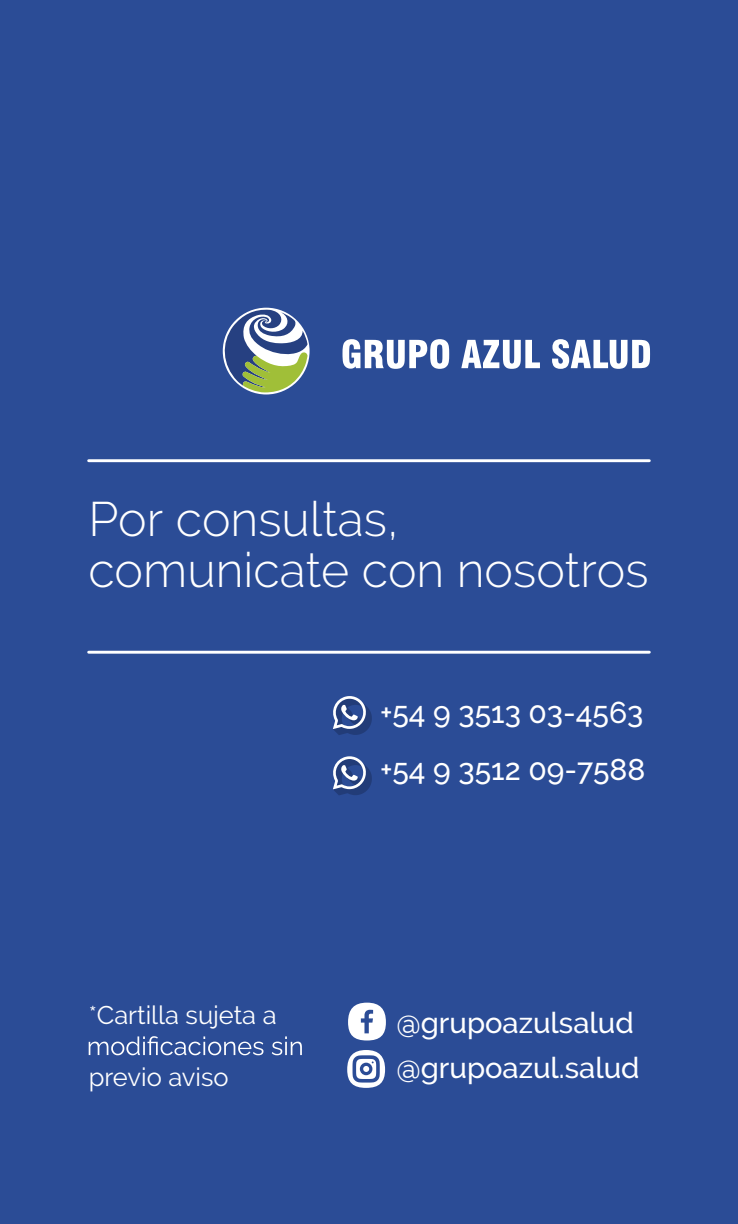
<style>
.page{position:relative;width:738px;height:1224px;background:#2b4c96}
.page>*{position:absolute;margin:0;border:0;box-sizing:border-box;transform-origin:0 0}
.t1{font:300 48.3px/51.4px "Raleway";color:#fff}
.t2{font:500 30px/57px "Raleway";color:#fff}
.t3{font:500 29.1px "Raleway";color:#fff}
.t4{font:25.5px "Raleway";color:#fff}
</style>
<div class="page">
<svg style="left:89px;top:1036px;width:213px;height:19px"></svg>
<svg style="left:333px;top:696px;width:39px;height:39px"></svg>
<svg style="left:333px;top:756px;width:39px;height:39px"></svg>
<hr style="left:89px;top:459px;width:560px;height:3px;background:#fff">
<hr style="left:89px;top:651px;width:560px;height:3px;background:#fff">
<svg style="left:342px;top:339px;width:107px;height:30px"></svg>
<svg style="left:461px;top:340px;width:79px;height:29px"></svg>
<svg style="left:552px;top:339px;width:98px;height:30px"></svg>
<svg style="left:222px;top:309px;width:86px;height:83px"></svg>
<svg style="left:348px;top:1003px;width:38px;height:37px"></svg>
<svg style="left:347px;top:1050px;width:38px;height:38px"></svg>
<p class="t1" style="left:88px;top:493px;width:562px">Por consultas, comunicate con nosotros</p>
<p class="t4" style="left:89px;top:1001px;width:189px">*Cartilla sujeta a</p>
<p class="t4" style="left:89px;top:1062px;width:141px">previo aviso</p>
<p class="t2" style="left:380px;top:684px;width:267px">+54 9 3513 03-4563 +54 9 3512 09-7588</p>
<p class="t3" style="left:396px;top:1006px;width:239px">@grupoazulsalud</p>
<p class="t3" style="left:396px;top:1051px;width:245px">@grupoazul.salud</p>
</div>
